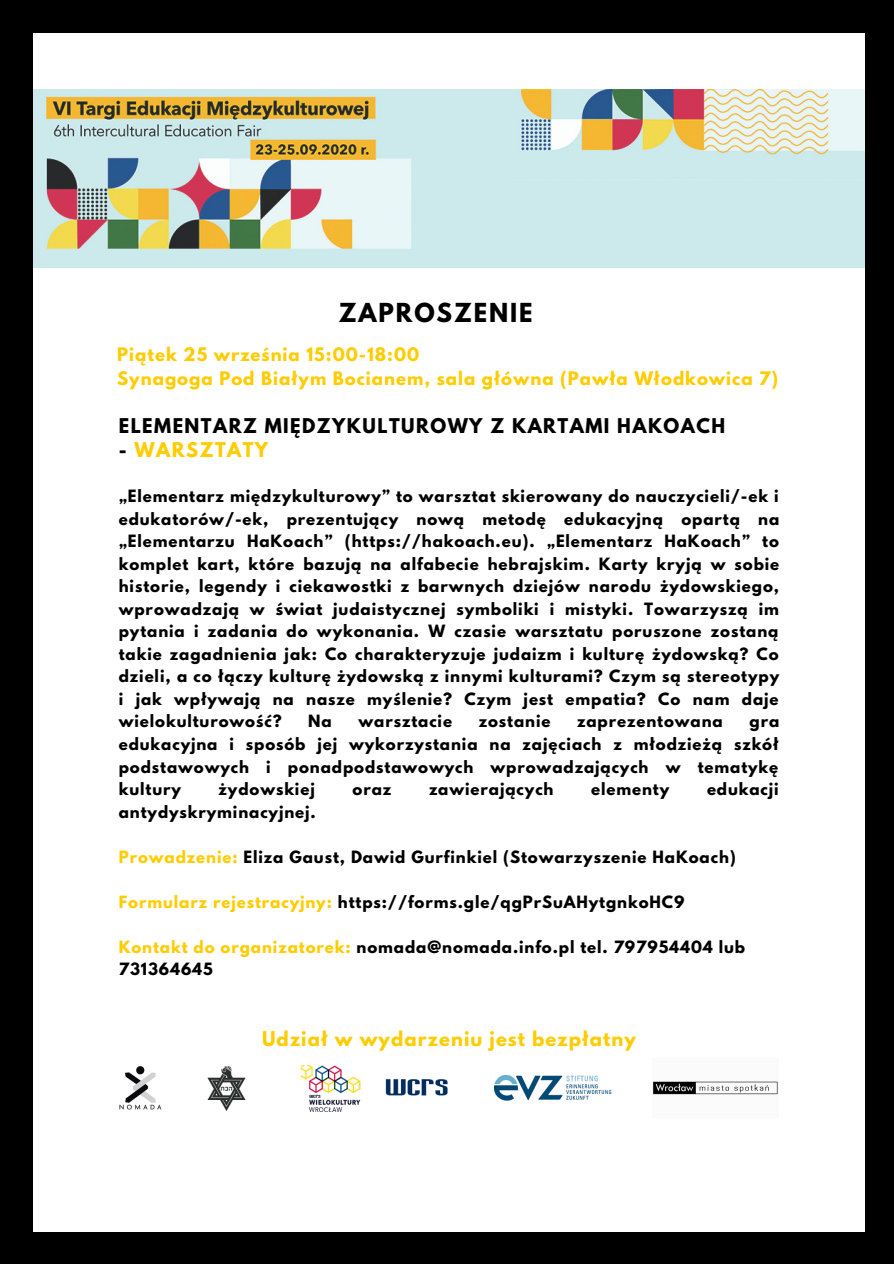
<style>
.page{position:relative;width:894px;height:1264px;background:#fff}
.page>*{position:absolute;margin:0;border:0;box-sizing:border-box;transform-origin:0 0}
.t1{font:700 23.25px "League Spartan";letter-spacing:.08em;color:#000}
.t2{font:700 18px "League Spartan";letter-spacing:.08em;color:#000}
.t3{font:700 18px "League Spartan";letter-spacing:.06em;color:#fc0}
.t4{font:700 18px "League Spartan";letter-spacing:.08em;color:#fc0}
.t5{font:700 16.5px/24.8px "League Spartan";letter-spacing:.06em;color:#fc0}
.t6{font:700 15px/22.5px "League Spartan";letter-spacing:.06em;color:#000;text-align:justify}
.s1{color:#000}
.s2{color:#fc0}
</style>
<div class="page">
<div style="left:0;top:0;width:893px;height:1263px;background:#000"></div>
<div style="left:34px;top:33px;width:830px;height:1198px;background:#fff"></div>
<img style="left:34px;top:89px;width:830px;height:178px">
<img style="left:119px;top:1066px;width:43px;height:44px">
<img style="left:301px;top:1065px;width:146px;height:46px">
<img style="left:494px;top:1075px;width:117px;height:25px">
<img style="left:652px;top:1081px;width:126px;height:14px">
<img style="left:207px;top:1066px;width:39px;height:45px">
<h1 class="t1" style="left:339px;top:301px;width:195px">ZAPROSZENIE</h1>
<p class="t5" style="left:117px;top:344px;width:662px">Piątek 25 września 15:00-18:00<br>Synagoga Pod Białym Bocianem, sala główna (Pawła Włodkowica 7)</p>
<p class="t2" style="left:119px;top:417px;width:607px">ELEMENTARZ MIĘDZYKULTUROWY Z KARTAMI HAKOACH</p>
<p class="t4" style="left:119px;top:441px;width:151px"><span class="s1">-</span> WARSZTATY</p>
<p class="t6" style="left:119px;top:487px;width:662px">„Elementarz międzykulturowy” to warsztat skierowany do nauczycieli/-ek i edukatorów/-ek, prezentujący nową metodę edukacyjną opartą na „Elementarzu HaKoach” (https://hakoach.eu). „Elementarz HaKoach” to komplet kart, które bazują na alfabecie hebrajskim. Karty kryją w sobie historie, legendy i ciekawostki z barwnych dziejów narodu żydowskiego, wprowadzają w świat judaistycznej symboliki i mistyki. Towarzyszą im pytania i zadania do wykonania. W czasie warsztatu poruszone zostaną takie zagadnienia jak: Co charakteryzuje judaizm i kulturę żydowską? Co dzieli, a co łączy kulturę żydowską z innymi kulturami? Czym są stereotypy i jak wpływają na nasze myślenie? Czym jest empatia? Co nam daje wielokulturowość?</p>
<p class="t6" style="left:308px;top:712px;width:25px">Na</p>
<p class="t6" style="left:358px;top:712px;width:95px">warsztacie</p>
<p class="t6" style="left:478px;top:712px;width:73px">zostanie</p>
<p class="t6" style="left:577px;top:712px;width:147px">zaprezentowana</p>
<p class="t6" style="left:119px;top:712px;width:661px;text-indent:630px">gra edukacyjna i sposób jej wykorzystania na zajęciach z młodzieżą szkół podstawowych i ponadpodstawowych wprowadzających w tematykę kultury</p>
<p class="t6" style="left:218px;top:779px;width:98px">żydowskiej</p>
<p class="t6" style="left:352px;top:779px;width:40px">oraz</p>
<p class="t6" style="left:429px;top:779px;width:126px">zawierających</p>
<p class="t6" style="left:591px;top:779px;width:80px">elementy</p>
<p class="t6" style="left:706px;top:779px;width:73px">edukacji</p>
<p class="t6" style="left:119px;top:802px;width:198px">antydyskryminacyjnej.</p>
<p class="t6" style="left:119px;top:847px;width:618px"><span class="s2">Prowadzenie:</span> Eliza Gaust, Dawid Gurfinkiel (Stowarzyszenie HaKoach)</p>
<p class="t6" style="left:119px;top:892px;width:567px"><span class="s2">Formularz rejestracyjny:</span> https://forms.gle/qgPrSuAHytgnkoHC9</p>
<p class="t6" style="left:119px;top:937px;width:627px"><span class="s2">Kontakt do organizatorek:</span> nomada@nomada.info.pl tel. 797954404 lub<br>731364645</p>
<p class="t3" style="left:262px;top:1030px;width:375px">Udział w wydarzeniu jest bezpłatny</p>
</div>
